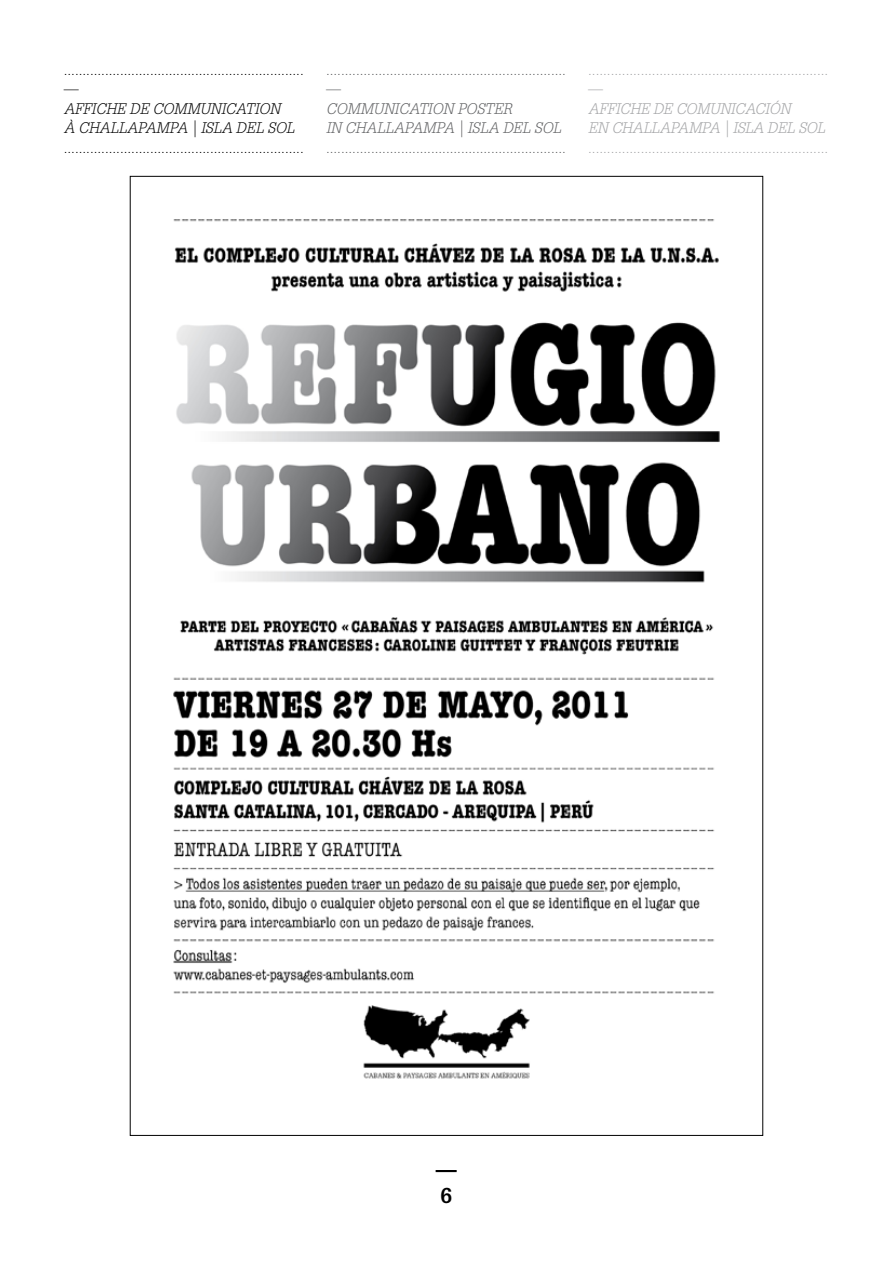
<style>
.page{position:relative;width:893px;height:1263px;background:#fff}
.page>*{position:absolute;margin:0;border:0;box-sizing:border-box;transform-origin:0 0}
.t1{font:700 21px/25.2px "Glypha LT Std";color:#000}
.t2{font:300 15px/19.5px "Glypha LT Std";color:#5f6062}
.t3{font:300 15px/19.5px "Glypha LT Std";color:#a3a4a6}
.t4{font:300 15px/19.5px "Glypha LT Std";color:#000}
.t5{font:italic 300 15px/19.5px "Glypha LT Std";letter-spacing:-.005em;color:#a3a4a6}
.t6{font:italic 300 15px/19.5px "Glypha LT Std";color:#000}
.t7{font:italic 300 15px/19.5px "Glypha LT Std";color:#5f6062}
</style>
<div class="page">
<img style="left:173px;top:219px;width:547px;height:860px">
<p class="t4" style="left:64px;top:60px;width:241px">................................................................ —</p>
<p class="t6" style="left:64px;top:99px;width:21px">AFFICHE</p>
<p class="t6" style="left:129px;top:99px;width:37px">DE COMM</p>
<p class="t6" style="left:64px;top:99px;width:232px;text-indent:136px">UNICATION<br>À CHA LLA PA MPA | ISLA DEL SOL</p>
<p class="t4" style="left:64px;top:138px;width:241px">................................................................</p>
<p class="t2" style="left:326px;top:60px;width:242px">................................................................ —</p>
<p class="t7" style="left:326px;top:99px;width:237px">COMMUNICATION POSTER<br>IN CHA LLA PA MPA | ISLA DEL SOL</p>
<p class="t2" style="left:326px;top:138px;width:242px">................................................................</p>
<p class="t3" style="left:588px;top:60px;width:241px">................................................................ —</p>
<p class="t5" style="left:588px;top:99px;width:238px">A FFICHE DE COMUNICA CIÓN<br>EN CHA LLA PA MPA | ISLA DEL SOL</p>
<p class="t3" style="left:588px;top:138px;width:241px">................................................................</p>
<h1 class="t1" style="left:436px;top:1157px;width:22px">—<br>6</h1>
</div>
